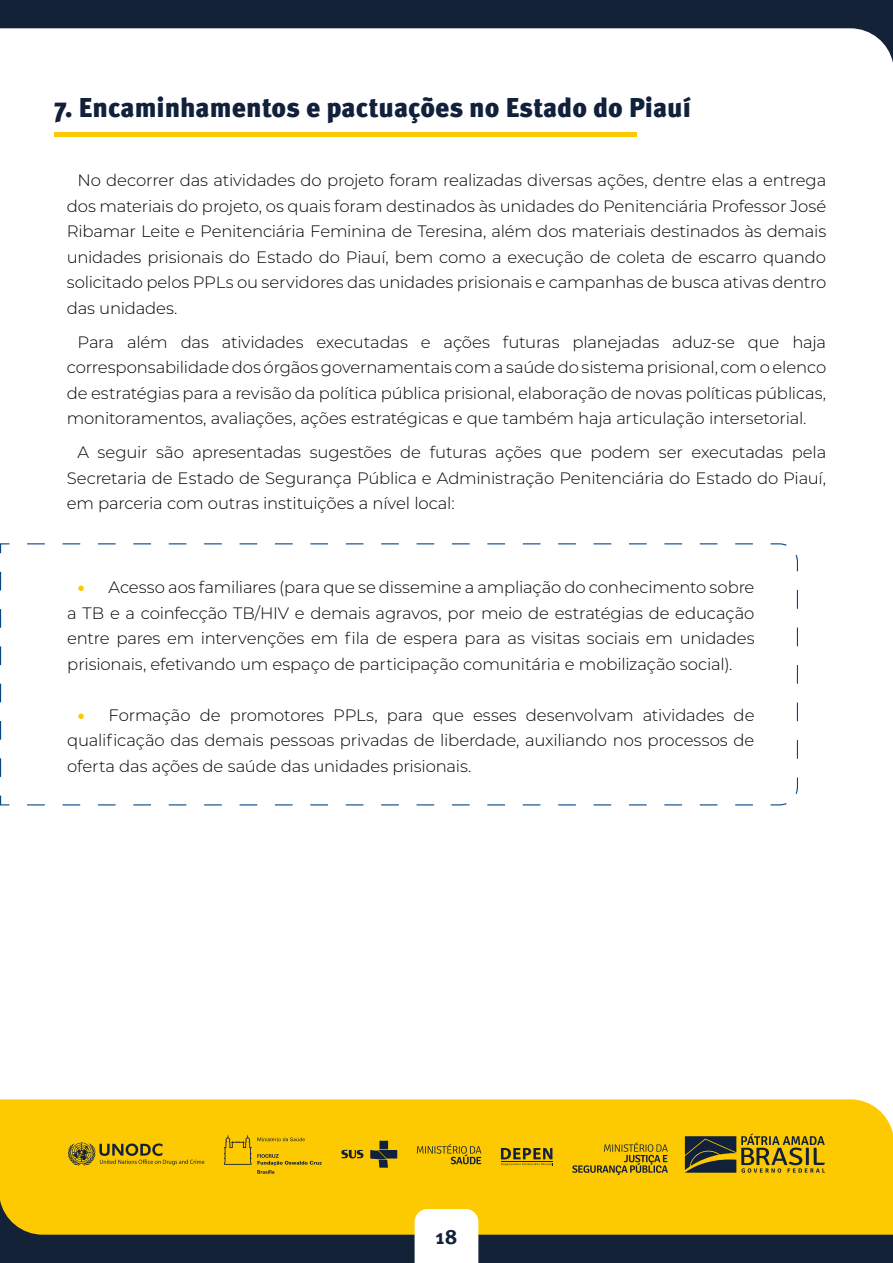
<style>
.page{position:relative;width:893px;height:1263px;background:#fff}
.page>*{position:absolute;margin:0;border:0;box-sizing:border-box;transform-origin:0 0}
.t1{font:900 27px "Meta Pro";color:#12213b}
.t2{font:700 21px "Meta Pro";color:#12213b}
.t3{font:300 16.5px/25.5px "Montserrat";letter-spacing:-.01em;color:#000;text-align:justify}
.s1{font-weight:900;color:#fdc901}
</style>
<div class="page">
<div style="left:0;top:1099px;width:893px;height:101px;background:#fdc901"></div>
<svg style="left:0;top:0;width:893px;height:63px"></svg>
<svg style="left:0;top:1200px;width:893px;height:63px;background:#937d19"></svg>
<svg style="left:415px;top:1209px;width:63px;height:54px"></svg>
<svg style="left:68px;top:1142px;width:136px;height:24px;background:#c7a20d"></svg>
<svg style="left:341px;top:1150px;width:22px;height:8px"></svg>
<div style="left:379px;top:1141px;width:9px;height:8px;background:#12213b"></div>
<svg style="left:370px;top:1150px;width:27px;height:18px"></svg>
<svg style="left:257px;top:1137px;width:48px;height:4px"></svg>
<svg style="left:257px;top:1154px;width:65px;height:20px"></svg>
<svg style="left:224px;top:1135px;width:27px;height:30px"></svg>
<svg style="left:417px;top:1144px;width:64px;height:20px"></svg>
<svg style="left:572px;top:1142px;width:96px;height:33px;background:#cea70c"></svg>
<svg style="left:685px;top:1133px;width:140px;height:40px;background:#8f7a1b"></svg>
<svg style="left:501px;top:1148px;width:52px;height:18px"></svg>
<hr style="left:501px;top:1161px;width:52px;height:1px;background:#12213b">
<hr style="left:54px;top:132px;width:582px;height:4px;background:#fdc901">
<svg style="left:0;top:543px;width:798px;height:263px"></svg>
<h1 class="t1" style="left:54px;top:86px;width:638px">7. Encaminhamentos e pactuações no Estado do Piauí</h1>
<p class="t3" style="left:67px;top:167px;width:761px;text-indent:11px">No decorrer das atividades do projeto foram realizadas diversas ações, dentre elas a entrega dos materiais do projeto, os quais foram destinados às unidades do Penitenciária Professor José Ribamar Leite e Penitenciária Feminina de Teresina, além dos materiais destinados às demais unidades prisionais do Estado do Piauí, bem como a execução de coleta de escarro quando solicitado pelos PPLs ou servidores das unidades prisionais e campanhas de busca ativas dentro das unidades.</p>
<p class="t3" style="left:67px;top:328px;width:761px;text-indent:11px">Para além das atividades executadas e ações futuras planejadas aduz-se que haja corresponsabilidade dos órgãos governamentais com a saúde do sistema prisional, com o elenco de estratégias para a revisão da política pública prisional, elaboração de novas políticas públicas, monitoramentos, avaliações, ações estratégicas e que também haja articulação intersetorial.</p>
<p class="t3" style="left:67px;top:439px;width:761px;text-indent:11px">A seguir são apresentadas sugestões de futuras ações que podem ser executadas pela Secretaria de Estado de Segurança Pública e Administração Penitenciária do Estado do Piauí, em parceria com outras instituições a nível local:</p>
<p class="t3" style="left:67px;top:574px;width:689px;text-indent:11px"><span class="s1">•</span> Acesso aos familiares (para que se dissemine a ampliação do conhecimento sobre a TB e a coinfecção TB/HIV e demais agravos, por meio de estratégias de educação entre pares em intervenções em fila de espera para as visitas sociais em unidades prisionais, efetivando um espaço de participação comunitária e mobilização social).</p>
<p class="t3" style="left:67px;top:701px;width:689px;text-indent:11px"><span class="s1">•</span> Formação de promotores PPLs, para que esses desenvolvam atividades de qualificação das demais pessoas privadas de liberdade, auxiliando nos processos de oferta das ações de saúde das unidades prisionais.</p>
<p class="t2" style="left:436px;top:1220px;width:23px">18</p>
</div>
